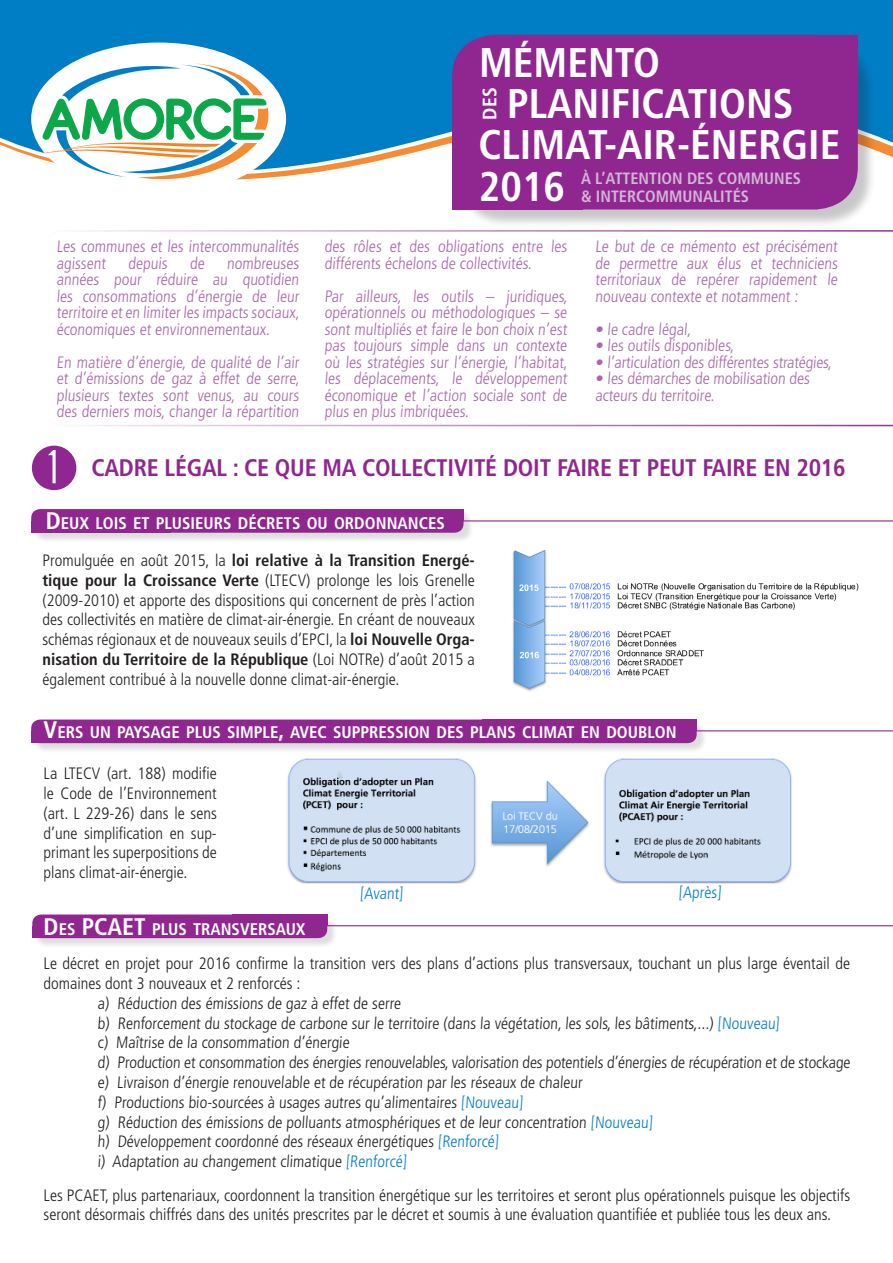
<style>
.page{position:relative;width:893px;height:1263px;background:#fff}
.page>*{position:absolute;margin:0;border:0;box-sizing:border-box;transform-origin:0 0}
.t1{font:700 condensed 41.4px "Frutiger LT Std";color:#fff}
.t2{font:700 condensed 24px "Frutiger LT Std";letter-spacing:-.01em;color:#90268f}
.t3{font:700 condensed 24px "Frutiger LT Std";color:#fff}
.t4{font:700 condensed 19.5px "Frutiger LT Std";color:#fff}
.t5{font:700 condensed 16.8px "Frutiger LT Std";color:#fff}
.t6{font:300 condensed 16.5px/19.8px "Frutiger LT Std";color:#231f20;text-align:justify}
.t7{font:300 condensed 16.5px/16.5px "Frutiger LT Std";color:#a966aa;text-align:justify}
.t8{font:300 condensed 16.5px "Frutiger LT Std";color:#007ec5}
.t9{font:700 condensed 16.35px "Frutiger LT Std";color:#d2b5d5}
.s1{font-size:24px}
.s2{font-weight:700}
.s3{font-size:16.8px}
.s4{color:#007ec5}
</style>
<div class="page">
<div style="left:34px;top:916px;width:304px;height:32px;background:#231f20;opacity:.15"></div>
<div style="left:32px;top:914px;width:295px;height:24px;background:#90268f;border-radius:9px"></div>
<div style="left:232px;top:914px;width:95px;height:12px;background:#90268f"></div>
<div style="left:32px;top:926px;width:95px;height:12px;background:#90268f"></div>
<div style="left:32px;top:721px;width:675px;height:33px;background:#231f20;opacity:.15"></div>
<div style="left:31px;top:719px;width:666px;height:24px;background:#90268f;border-radius:9px"></div>
<div style="left:482px;top:719px;width:215px;height:12px;background:#90268f"></div>
<div style="left:31px;top:731px;width:215px;height:12px;background:#90268f"></div>
<svg style="left:0;top:3px;width:893px;height:169px;background:#1486c5"></svg>
<hr style="left:0;top:0;width:893px;height:3px;background:#007ec5">
<img style="left:512px;top:550px;width:347px;height:141px">
<img style="left:287px;top:758px;width:505px;height:125px">
<div style="left:31px;top:43px;width:255px;height:152px;background:#fff;border-radius:50%"></div>
<svg style="left:38px;top:63px;width:231px;height:117px"></svg>
<div style="left:33px;top:511px;width:441px;height:32px;background:#231f20;opacity:.15"></div>
<div style="left:31px;top:509px;width:432px;height:24px;background:#90268f;border-radius:9px"></div>
<div style="left:324px;top:509px;width:139px;height:12px;background:#90268f"></div>
<div style="left:31px;top:521px;width:140px;height:12px;background:#90268f"></div>
<div style="left:32px;top:446px;width:44px;height:44px;background:#90268f;border-radius:50%"></div>
<svg style="left:48px;top:450px;width:8px;height:34px"></svg>
<hr style="left:690px;top:730px;width:203px;height:1px;background:#90268f">
<hr style="left:461px;top:520px;width:432px;height:1px;background:#90268f">
<hr style="left:327px;top:925px;width:566px;height:1px;background:#90268f">
<div style="left:454px;top:37px;width:423px;height:191px;background:#231f20;opacity:.25"></div>
<div style="left:452px;top:35px;width:406px;height:174px;background:#90268f;border-radius:43px"></div>
<div style="left:727px;top:35px;width:131px;height:85px;background:#90268f"></div>
<div style="left:452px;top:122px;width:131px;height:87px;background:#90268f"></div>
<svg style="left:76px;top:230px;width:817px;height:196px"></svg>
<p class="t7" style="left:57px;top:238px;width:246px">Les communes et les intercommunalités agissent</p>
<p class="t7" style="left:57px;top:255px;width:246px;text-indent:170px">nombreuses années pour réduire au quotidien les consommations d’énergie de leur territoire et en limiter les impacts sociaux, économiques et environnementaux.</p>
<p class="t7" style="left:57px;top:354px;width:246px">En matière d’énergie, de qualité de l’air et d’émissions de gaz à effet de serre, plusieurs textes sont venus, au cours des derniers mois, changer la répartition</p>
<p class="t7" style="left:128px;top:255px;width:42px">depuis</p>
<p class="t7" style="left:190px;top:255px;width:18px">de</p>
<p class="t1" style="left:479px;top:38px;width:182px">MÉMENTO</p>
<p class="t4" style="left:478px;top:120px;width:33px;rotate:-90deg">DES</p>
<p class="t1" style="left:507px;top:79px;width:288px">PLANIFICATIONS</p>
<p class="t1" style="left:478px;top:120px;width:364px">CLIMAT-AIR-ÉNERGIE</p>
<p class="t9" style="left:581px;top:169px;width:222px">À L’ATTENTION DES COMMUNES</p>
<p class="t1" style="left:479px;top:162px;width:88px">2016</p>
<p class="t9" style="left:581px;top:187px;width:169px">&amp; INTERCOMMUNALITÉS</p>
<p class="t7" style="left:324px;top:238px;width:246px">des rôles et des obligations entre les différents échelons de collectivités.</p>
<p class="t7" style="left:324px;top:288px;width:246px">Par ailleurs, les outils – juridiques, opérationnels ou méthodologiques – se sont multipliés et faire le bon choix n’est pas toujours simple dans un contexte où les stratégies sur l’énergie, l’habitat, les déplacements, le développement économique et l’action sociale sont de plus en plus imbriquées.</p>
<p class="t7" style="left:595px;top:238px;width:246px">Le but de ce mémento est précisément de permettre aux élus et techniciens territoriaux de repérer rapidement le nouveau contexte et notamment :</p>
<p class="t7" style="left:595px;top:321px;width:99px">• le cadre légal,</p>
<p class="t7" style="left:595px;top:337px;width:142px">• les outils disponibles,</p>
<p class="t7" style="left:595px;top:354px;width:240px">• l’articulation des différentes stratégies,</p>
<p class="t7" style="left:595px;top:370px;width:218px">• les démarches de mobilisation des acteurs du territoire.</p>
<p class="t2" style="left:91px;top:454px;width:756px">CADRE LÉGAL : CE QUE MA COLLECTIVITÉ DOIT FAIRE ET PEUT FAIRE EN 2016</p>
<p class="t5" style="left:46px;top:513px;width:401px"><span class="s1">D</span>EUX LOIS ET PLUSIEURS DÉCRETS OU ORDONNANCES</p>
<p class="t6" style="left:43px;top:551px;width:434px">Promulguée en août 2015, la <span class="s2">loi relative à la Transition Energé&shy;tique pour la Croissance Verte</span> (LTECV) prolonge les lois Grenelle (2009-2010) et apporte des dispositions qui concernent de près l’action des collectivités en matière de climat-air-énergie. En créant de nouveaux schémas régionaux et de nouveaux seuils d’EPCI, la <span class="s2">loi Nouvelle Orga&shy;nisation du Territoire de la République</span> (Loi NOTRe) d’août 2015 a également contribué à la nouvelle donne climat-air-énergie.</p>
<p class="t5" style="left:44px;top:722px;width:635px"><span class="s1">V</span>ERS UN PAYSAGE PLUS SIMPLE<span class="s1">,</span> AVEC SUPPRESSION DES PLANS CLIMAT EN DOUBLON</p>
<p class="t6" style="left:44px;top:764px;width:175px">La LTECV (art. 188) modifie le Code de l’Environnement (art. L 229-26) dans le sens d’une simplification en sup&shy;primant les superpositions de plans climat-air-énergie.</p>
<p class="t3" style="left:44px;top:912px;width:52px">D<span class="s3">ES</span> PCAET</p>
<p class="t5" style="left:152px;top:919px;width:155px">PLUS TRANSVERSAUX</p>
<p class="t6" style="left:44px;top:954px;width:808px">Le décret en projet pour 2016 confirme la transition vers des plans d’actions plus transversaux, touchant un plus large éventail de domaines dont 3 nouveaux et 2 renforcés :</p>
<p class="t6" style="left:98px;top:993px;width:306px">a) Réduction des émissions de gaz à effet de serre</p>
<p class="t6" style="left:98px;top:1013px;width:685px">b) Renforcement du stockage de carbone sur le territoire (dans la végétation, les sols, les bâtiments,...) <span class="s4">[Nouveau]</span></p>
<p class="t6" style="left:98px;top:1033px;width:255px">c) Maîtrise de la consommation d’énergie</p>
<p class="t6" style="left:98px;top:1053px;width:755px">d) Production et consommation des énergies renouvelables, valorisation des potentiels d’énergies de récupération et de stockage</p>
<p class="t6" style="left:98px;top:1072px;width:488px">e) Livraison d’énergie renouvelable et de récupération par les réseaux de chaleur</p>
<p class="t6" style="left:98px;top:1092px;width:428px">f) Productions bio-sourcées à usages autres qu’alimentaires <span class="s4">[Nouveau]</span></p>
<p class="t6" style="left:98px;top:1112px;width:558px">g) Réduction des émissions de polluants atmosphériques et de leur concentration <span class="s4">[Nouveau]</span></p>
<p class="t6" style="left:98px;top:1132px;width:404px">h) Développement coordonné des réseaux énergétiques <span class="s4">[Renforcé]</span></p>
<p class="t6" style="left:98px;top:1152px;width:312px">i) Adaptation au changement climatique <span class="s4">[Renforcé]</span></p>
<p class="t6" style="left:44px;top:1185px;width:808px">Les PCAET, plus partenariaux, coordonnent la transition énergétique sur les territoires et seront plus opérationnels puisque les objectifs seront désormais chiffrés dans des unités prescrites par le décret et soumis à une évaluation quantifiée et publiée tous les deux ans.</p>
<p class="t8" style="left:360px;top:883px;width:46px">[Avant]</p>
<p class="t8" style="left:678px;top:882px;width:46px">[Après]</p>
</div>
